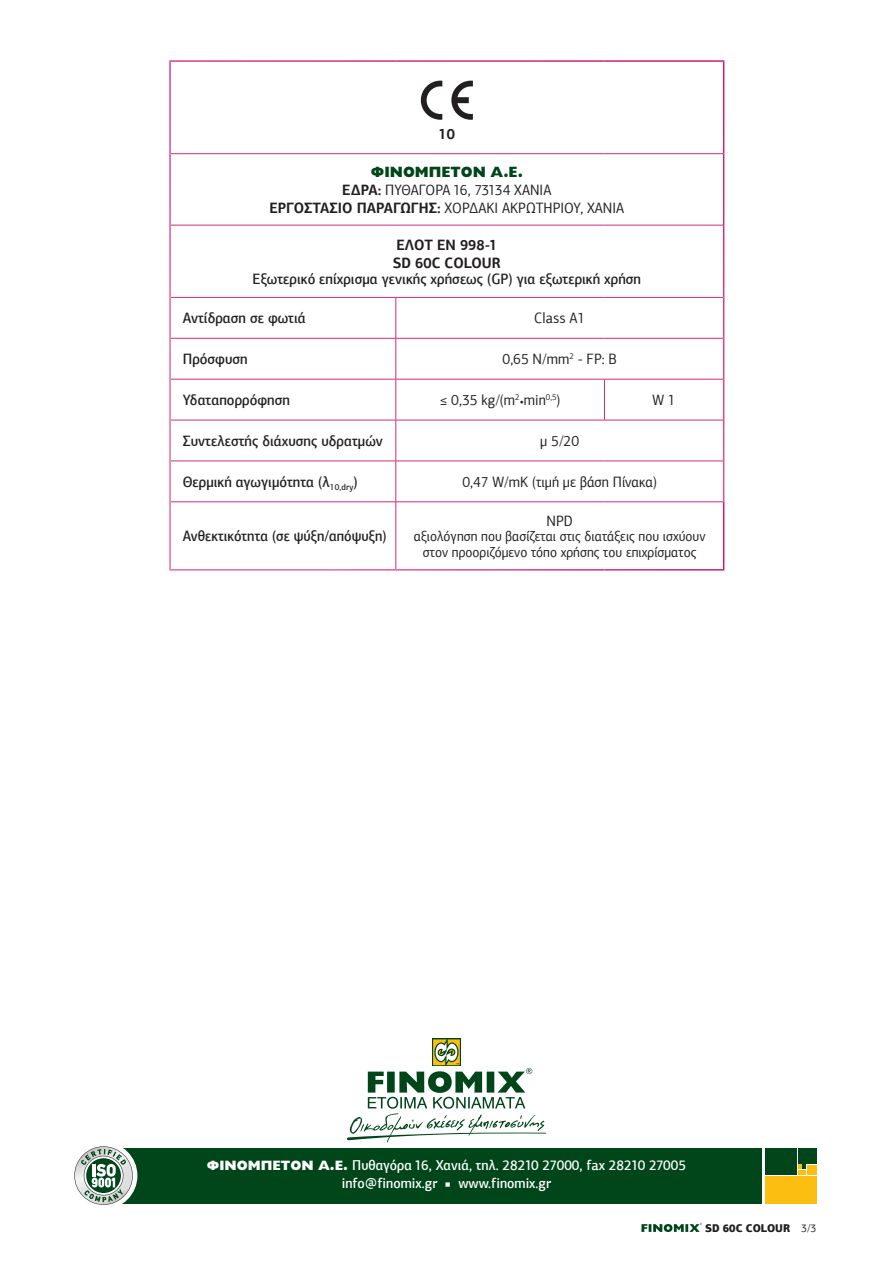
<style>
.page{position:relative;width:893px;height:1263px;background:#fff}
.page>*{position:absolute;margin:0;border:0;box-sizing:border-box;transform-origin:0 0}
.t1{font:15px/18px "PF Agora Sans Pro";color:#231f20;text-align:center;scale:.93 1}
.t2{font:500 15px "PF Agora Sans Pro";color:#231f20;scale:.93 1}
.t3{font:500 15px "PF Agora Sans Pro";color:#231f20;scale:.91 1}
.t4{font:700 15px/18px "PF Agora Sans Pro";color:#231f20;scale:.93 1}
.t5{font:700 expanded 15px "Gill Sans Hel";color:#00461a;scale:.95 1}
.t6{font:500 14.25px/17.7px "PF Agora Sans Pro";color:#fff;text-align:center;scale:.93 1}
.t7{font:14.25px/15.8px "PF Agora Sans Pro";color:#231f20;text-align:center;scale:.93 1}
.t8{font:900 11.25px "PF Agora Sans Pro";color:#231f20;scale:.93 1}
.s1{font-weight:700}
.s2{font-weight:700;font-size:10.5px}
.s3{font-family:"Gill Sans Hel";font-weight:700;font-stretch:expanded;font-size:13.65px}
.s4{font-size:6.75px}
.s5{font-weight:400}
</style>
<div class="page">
<svg style="left:641px;top:1223px;width:61px;height:9px"></svg>
<hr style="left:171px;top:153px;width:225px;height:1px;background:#d02a81">
<hr style="left:396px;top:153px;width:208px;height:1px;background:#d02a81">
<hr style="left:604px;top:153px;width:119px;height:1px;background:#d02a81">
<hr style="left:171px;top:225px;width:225px;height:1px;background:#d02a81">
<hr style="left:396px;top:225px;width:208px;height:1px;background:#d02a81">
<hr style="left:604px;top:225px;width:119px;height:1px;background:#d02a81">
<hr style="left:171px;top:297px;width:225px;height:1px;background:#d02a81">
<hr style="left:171px;top:338px;width:225px;height:1px;background:#d02a81">
<hr style="left:395px;top:298px;width:1px;height:40px;background:#d02a81">
<hr style="left:395px;top:339px;width:1px;height:40px;background:#d02a81">
<hr style="left:396px;top:297px;width:208px;height:1px;background:#d02a81">
<hr style="left:604px;top:297px;width:119px;height:1px;background:#d02a81">
<hr style="left:396px;top:338px;width:208px;height:1px;background:#d02a81">
<hr style="left:604px;top:338px;width:119px;height:1px;background:#d02a81">
<hr style="left:171px;top:379px;width:225px;height:1px;background:#d02a81">
<hr style="left:395px;top:379px;width:1px;height:41px;background:#d02a81">
<hr style="left:396px;top:379px;width:208px;height:1px;background:#d02a81">
<hr style="left:604px;top:379px;width:1px;height:41px;background:#d02a81">
<hr style="left:604px;top:379px;width:119px;height:1px;background:#d02a81">
<hr style="left:171px;top:420px;width:225px;height:1px;background:#d02a81">
<hr style="left:395px;top:420px;width:1px;height:41px;background:#d02a81">
<hr style="left:396px;top:420px;width:208px;height:1px;background:#d02a81">
<hr style="left:604px;top:420px;width:119px;height:1px;background:#d02a81">
<hr style="left:171px;top:461px;width:225px;height:1px;background:#d02a81">
<hr style="left:395px;top:461px;width:1px;height:40px;background:#d02a81">
<hr style="left:396px;top:461px;width:208px;height:1px;background:#d02a81">
<hr style="left:604px;top:461px;width:119px;height:1px;background:#d02a81">
<hr style="left:171px;top:501px;width:225px;height:1px;background:#d02a81">
<hr style="left:395px;top:502px;width:1px;height:67px;background:#d02a81">
<hr style="left:396px;top:501px;width:208px;height:1px;background:#d02a81">
<hr style="left:604px;top:501px;width:119px;height:1px;background:#d02a81">
<svg style="left:421px;top:81px;width:21px;height:39px"></svg>
<svg style="left:451px;top:81px;width:22px;height:39px"></svg>
<div style="left:103px;top:1148px;width:659px;height:55px;background:#00461a"></div>
<div style="left:765px;top:1176px;width:51px;height:27px;background:#fdbe12"></div>
<div style="left:798px;top:1148px;width:18px;height:15px;background:#00461a"></div>
<div style="left:765px;top:1148px;width:31px;height:26px;background:#00461a"></div>
<svg style="left:798px;top:1165px;width:8px;height:9px"></svg>
<div style="left:807px;top:1165px;width:9px;height:9px;background:#fdbe12"></div>
<div style="left:432px;top:1038px;width:29px;height:28px;background:#00461a"></div>
<svg style="left:346px;top:1039px;width:200px;height:103px"></svg>
<div style="left:70px;top:1142px;width:67px;height:67px;background:#fff;border-radius:50%"></div>
<svg style="left:74px;top:1146px;width:59px;height:59px"></svg>
<p class="t4" style="left:439px;top:125px;width:19px">10</p>
<p class="t5" style="left:371px;top:163px;width:161px">ΦΙΝΟΜΠΕΤΟΝ Α.Ε.</p>
<p class="t1" style="left:270px;top:180px;width:383px"><span class="s1">ΕΔΡΑ:</span> ΠΥΘΑΓΟΡΑ 16, 73134 ΧΑΝΙΑ<br><span class="s1">ΕΡΓΟΣΤΑΣΙΟ ΠΑΡΑΓΩΓΗΣ:</span> ΧΟΡΔΑΚΙ ΑΚΡΩΤΗΡΙΟΥ, ΧΑΝΙΑ</p>
<p class="t4" style="left:393px;top:235px;width:118px">ΕΛΟΤ EN 998-1<br>SD 60C COLOUR</p>
<p class="t2" style="left:253px;top:270px;width:419px">Εξωτερικό επίχρισμα γενικής χρήσεως (GP) για εξωτερική χρήση</p>
<p class="t2" style="left:183px;top:309px;width:134px">Αντίδραση σε φωτιά</p>
<p class="t1" style="left:534px;top:309px;width:56px">Class Α1</p>
<p class="t2" style="left:183px;top:350px;width:71px">Πρόσφυση</p>
<p class="t1" style="left:503px;top:350px;width:124px">0,65 N/mm<sup>2</sup> - FP: B</p>
<p class="t2" style="left:183px;top:391px;width:117px">Υδαταπορρόφηση</p>
<p class="t1" style="left:440px;top:391px;width:132px">≤ 0,35 kg/(m<sup>2</sup><span class="s2">•</span>min<sup>0,5</sup>)</p>
<p class="t1" style="left:652px;top:391px;width:27px">W 1</p>
<p class="t2" style="left:183px;top:432px;width:217px">Συντελεστής διάχυσης υδρατμών</p>
<p class="t1" style="left:540px;top:432px;width:43px">μ 5/20</p>
<p class="t2" style="left:183px;top:473px;width:190px">Θερμική αγωγιμότητα (λ<sub>10,dry</sub>)</p>
<p class="t1" style="left:462px;top:473px;width:211px">0,47 W/mK (τιμή με βάση Πίνακα)</p>
<p class="t3" style="left:183px;top:527px;width:225px">Ανθεκτικότητα (σε ψύξη/απόψυξη)</p>
<p class="t1" style="left:547px;top:512px;width:30px">NPD</p>
<p class="t7" style="left:414px;top:529px;width:315px">αξιολόγηση που βασίζεται στις διατάξεις που ισχύουν στον προοριζόμενο τόπο χρήσης του επιχρίσματος</p>
<p class="t6" style="left:207px;top:1156px;width:517px"><span class="s3">ΦΙΝΟΜΠΕΤΟΝ Α.Ε.</span> Πυθαγόρα 16, Χανιά, τηλ. 28210 27000, fax 28210 27005 info@finomix.gr <span class="s4">■</span> www.finomix.gr</p>
<p class="t8" style="left:705px;top:1220px;width:121px">SD 60C COLOUR <span class="s5">3/3</span></p>
</div>
